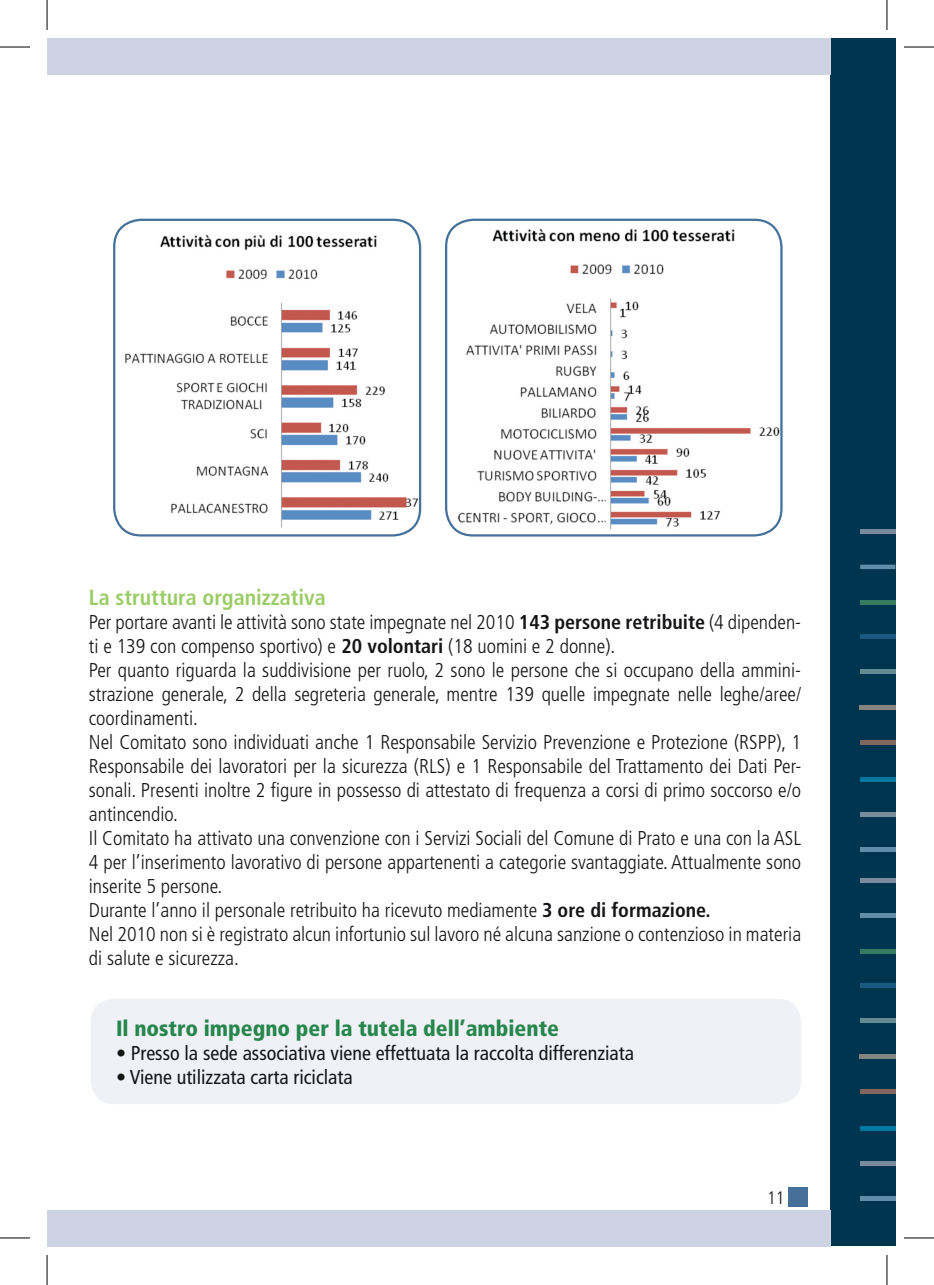
<style>
.page{position:relative;width:934px;height:1285px;background:#fff}
.page>*{position:absolute;margin:0;border:0;box-sizing:border-box;transform-origin:0 0}
.t1{font:900 condensed 22px "Frutiger";color:#26864c}
.t2{font:700 condensed 22px "Frutiger";color:#9bcc67}
.t3{font:300 condensed 20px/24px "Frutiger";color:#151518}
.t4{font:condensed 20px "Frutiger";color:#151518}
.t5{font:300 condensed 18px "Frutiger";color:#151518}
.s1{font-weight:700}
</style>
<div class="page">
<div style="left:787px;top:1187px;width:20px;height:19px;background:#44709a"></div>
<div style="left:829px;top:39px;width:66px;height:1207px;background:#00354f"></div>
<div style="left:47px;top:39px;width:782px;height:36px;background:#cdd3e3"></div>
<div style="left:47px;top:1209px;width:782px;height:37px;background:#cdd3e3"></div>
<hr style="left:859px;top:983px;width:36px;height:4px;background:#195b80">
<hr style="left:859px;top:1018px;width:36px;height:4px;background:#628c91">
<hr style="left:858px;top:1054px;width:37px;height:4px;background:#848580">
<div style="left:859px;top:1089px;width:36px;height:5px;background:#826761"></div>
<div style="left:859px;top:949px;width:36px;height:5px;background:#367a60"></div>
<hr style="left:859px;top:1196px;width:36px;height:4px;background:#628da8">
<div style="left:859px;top:913px;width:36px;height:5px;background:#628da8"></div>
<div style="left:859px;top:1161px;width:36px;height:5px;background:#798c9e"></div>
<div style="left:859px;top:878px;width:36px;height:5px;background:#798c9e"></div>
<hr style="left:859px;top:1126px;width:36px;height:4px;background:#0079a1">
<hr style="left:859px;top:634px;width:36px;height:4px;background:#195b80">
<hr style="left:859px;top:669px;width:36px;height:4px;background:#628c91">
<hr style="left:858px;top:705px;width:37px;height:4px;background:#848580">
<div style="left:859px;top:740px;width:36px;height:5px;background:#826761"></div>
<div style="left:859px;top:600px;width:36px;height:5px;background:#367a60"></div>
<div style="left:859px;top:847px;width:36px;height:5px;background:#628da8"></div>
<div style="left:859px;top:564px;width:36px;height:5px;background:#628da8"></div>
<div style="left:859px;top:812px;width:36px;height:5px;background:#798c9e"></div>
<div style="left:859px;top:529px;width:36px;height:5px;background:#798c9e"></div>
<div style="left:859px;top:777px;width:36px;height:5px;background:#0079a1"></div>
<img style="left:114px;top:220px;width:306px;height:315px">
<div style="left:113px;top:219px;width:308px;height:317px;border:2px solid #44709a;border-radius:27px"></div>
<img style="left:446px;top:220px;width:335px;height:315px">
<div style="left:445px;top:219px;width:337px;height:317px;border:2px solid #44709a;border-radius:27px"></div>
<div style="left:90px;top:998px;width:710px;height:106px;background:#f0f1f7;border-radius:24px"></div>
<hr style="left:0;top:47px;width:30px;height:1px;background:#000">
<hr style="left:903px;top:47px;width:30px;height:1px;background:#000">
<hr style="left:0;top:1237px;width:30px;height:1px;background:#000">
<hr style="left:903px;top:1237px;width:30px;height:1px;background:#000">
<hr style="left:47px;top:0;width:1px;height:30px;background:#000">
<hr style="left:47px;top:1255px;width:1px;height:30px;background:#000">
<hr style="left:886px;top:0;width:1px;height:30px;background:#000">
<hr style="left:886px;top:1255px;width:1px;height:30px;background:#000">
<p class="t2" style="left:89px;top:584px;width:238px">La struttura organizzativa</p>
<p class="t3" style="left:89px;top:610px;width:713px">Per portare avanti le attività sono state impegnate nel 2010 <span class="s1">143 persone retribuite</span> (4 dipenden&shy;ti e 139 con compenso sportivo) e <span class="s1">20 volontari</span> (18 uomini e 2 donne).<br>Per quanto riguarda la suddivisione per ruolo, 2 sono le persone che si occupano della ammini&shy;strazione generale, 2 della segreteria generale, mentre 139 quelle impegnate nelle leghe/aree/ coordinamenti.<br>Nel Comitato sono individuati anche 1 Responsabile Servizio Prevenzione e Protezione (RSPP), 1<br>Responsabile dei lavoratori per la sicurezza (RLS) e 1 Responsabile del Trattamento dei Dati Per&shy;sonali. Presenti inoltre 2 figure in possesso di attestato di frequenza a corsi di primo soccorso e/o antincendio.<br>Il Comitato ha attivato una convenzione con i Servizi Sociali del Comune di Prato e una con la ASL 4 per l’inserimento lavorativo di persone appartenenti a categorie svantaggiate. Attualmente sono inserite 5 persone.<br>Durante l’anno il personale retribuito ha ricevuto mediamente <span class="s1">3 ore di formazione.<br></span>Nel 2010 non si è registrato alcun infortunio sul lavoro né alcuna sanzione o contenzioso in materia di salute e sicurezza.</p>
<p class="t1" style="left:116px;top:1015px;width:444px">Il nostro impegno per la tutela dell’ambiente</p>
<p class="t4" style="left:116px;top:1041px;width:519px">• Presso la sede associativa viene effettuata la raccolta differenziata</p>
<p class="t4" style="left:116px;top:1065px;width:238px">• Viene utilizzata carta riciclata</p>
<p class="t5" style="left:767px;top:1187px;width:19px">11</p>
</div>
